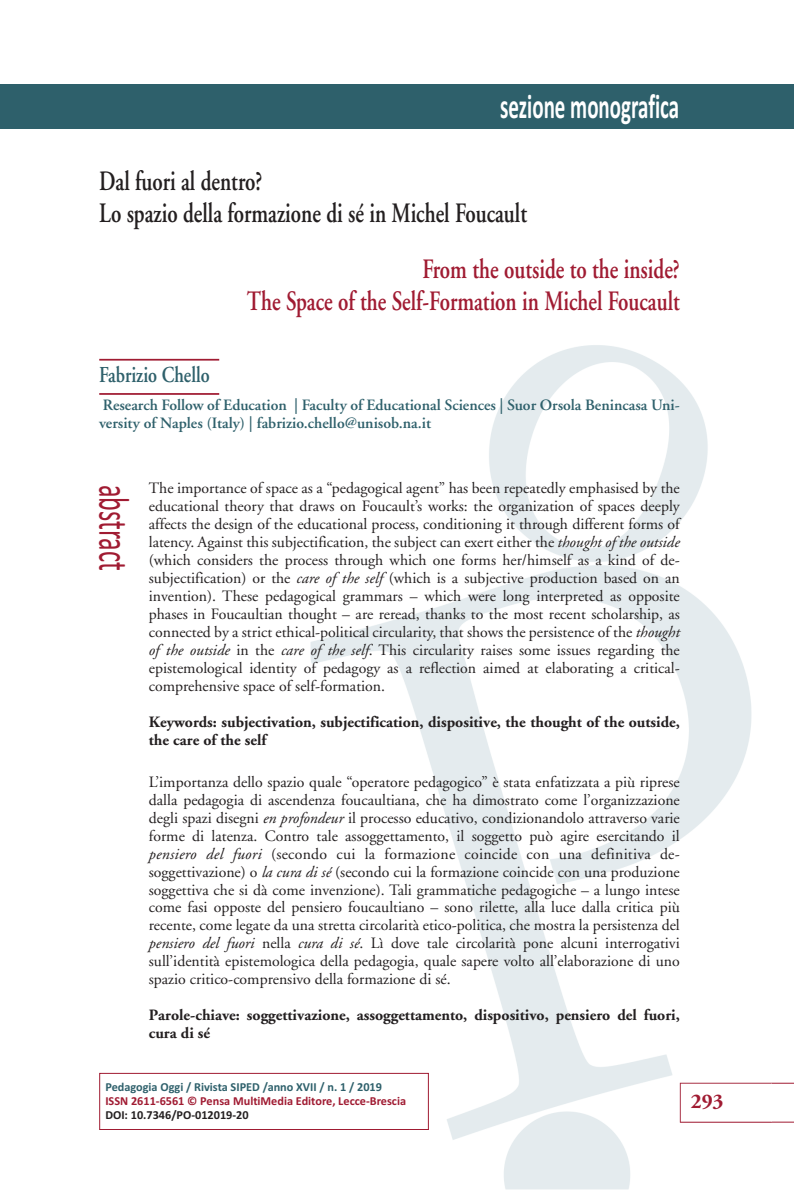
<style>
.page{position:relative;width:794px;height:1191px;background:#fff}
.page>*{position:absolute;margin:0;border:0;box-sizing:border-box;transform-origin:0 0}
.t1{font:43.75px "Calibri";color:#a01b32;scale:.6 1}
.t2{font:700 35px "Calibri";color:#fff;scale:.6 1}
.t3{font:600 28px/31.8px "Adobe Garamond";color:#a01b32;text-align:right;scale:.75 1}
.t4{font:600 28px/31.8px "Adobe Garamond";color:#231f20;scale:.75 1}
.t5{font:600 22.75px "Adobe Garamond";color:#2e606b;scale:.8 1}
.t6{font:700 21px "Adobe Garamond Pro";color:#a01b32}
.t7{font:15.75px/18px "Adobe Garamond";color:#231f20;text-align:justify}
.t8{font:700 15.75px/18px "Adobe Garamond";color:#231f20}
.t9{font:600 15.75px/18px "Adobe Garamond";color:#2e606b}
.t10{font:700 12.25px "Calibri";color:#a01b32}
.t11{font:700 12.25px "Calibri";color:#2e606b}
.t12{font:700 12.25px "Calibri";color:#231f20}
.s1{font-style:italic}
</style>
<div class="page">
<svg style="left:771px;top:1082px;width:23px;height:40px"></svg>
<img style="left:310px;top:345px;width:461px;height:844px">
<img style="left:680px;top:1082px;width:91px;height:40px">
<div style="left:99px;top:1073px;width:330px;height:57px;border:1px solid #a01b32"></div>
<div style="left:0;top:84px;width:794px;height:45px;background:#2e606b"></div>
<hr style="left:99px;top:359px;width:120px;height:1px;background:#a01b32">
<hr style="left:99px;top:393px;width:120px;height:2px;background:#a01b32">
<h2 class="t2" style="left:500px;top:85px;width:300px">sezione monografica</h2>
<h3 class="t4" style="left:99px;top:168px;width:572px">Dal fuori al dentro?<br>Lo spazio della formazione di sé in Michel Foucault</h3>
<h3 class="t3" style="left:247px;top:255px;width:579px">From the outside to the inside?<br>The Space of the Self-Formation in Michel Foucault</h3>
<h3 class="t5" style="left:99px;top:366px;width:140px">Fabrizio Chello</h3>
<p class="t9" style="left:99px;top:397px;width:582px">Research Follow of Education | Faculty of Educational Sciences | Suor Orsola Benincasa Uni&shy;versity of Naples (Italy) | fabrizio.chello@unisob.na.it</p>
<h1 class="t1" style="left:140px;top:485px;width:145px;rotate:90deg">abstract</h1>
<p class="t7" style="left:149px;top:481px;width:532px">The importance of space as a “pedagogical agent” has been repeatedly emphasised by the educational theory that draws on Foucault’s works: the organization of spaces deeply affects the design of the educational process, conditioning it through different forms of latency. Against this subjectification, the subject can exert either the <span class="s1">thought of the outside </span>(which considers the process through which one forms her/himself as a kind of de&shy;subjectification) or the <span class="s1">care of the self</span> (which is a subjective production based on an invention). These pedagogical grammars – which were long interpreted as opposite phases in Foucaultian thought – are reread, thanks to the most recent scholarship, as connected by a strict ethical-political circularity, that shows the persistence of the <span class="s1">thought of the outside</span> in the <span class="s1">care of the self</span>. This circularity raises some issues regarding the epistemological identity of pedagogy as a reflection aimed at elaborating a critical&shy;comprehensive space of self-formation.</p>
<p class="t8" style="left:149px;top:714px;width:532px">Keywords: subjectivation, subjectification, dispositive, the thought of the outside, the care of the self</p>
<p class="t7" style="left:149px;top:774px;width:532px">L’importanza dello spazio quale “operatore pedagogico” è stata enfatizzata a più riprese dalla pedagogia di ascendenza foucaultiana, che ha dimostrato come l’organizzazione degli spazi disegni <span class="s1">en profondeur</span> il processo educativo, condizionandolo attraverso varie forme di latenza. Contro tale assoggettamento, il soggetto può agire esercitando il <span class="s1">pensiero del fuori</span> (secondo cui la formazione coincide con una definitiva de&shy;soggettivazione) o <span class="s1">la cura di sé</span> (secondo cui la formazione coincide con una produzione soggettiva che si dà come invenzione). Tali grammatiche pedagogiche – a lungo intese come fasi opposte del pensiero foucaultiano – sono rilette, alla luce dalla critica più recente, come legate da una stretta circolarità etico-politica, che mostra la persistenza del <span class="s1">pensiero del fuori</span> nella <span class="s1">cura di sé</span>. Lì dove tale circolarità pone alcuni interrogativi sull’identità epistemologica della pedagogia, quale sapere volto all’elaborazione di uno spazio critico-comprensivo della formazione di sé.</p>
<p class="t8" style="left:149px;top:1007px;width:532px">Parole-chiave: soggettivazione, assoggettamento, dispositivo, pensiero del fuori, cura di sé</p>
<p class="t11" style="left:105px;top:1079px;width:278px">Pedagogia Oggi / Rivista SIPED /anno XVII / n. 1 / 2019</p>
<p class="t10" style="left:105px;top:1093px;width:302px">ISSN 2611-6561 © Pensa MultiMedia Editore, Lecce-Brescia</p>
<p class="t12" style="left:105px;top:1107px;width:145px">DOI: 10.7346/PO-012019-20</p>
<h3 class="t6" style="left:690px;top:1093px;width:34px">293</h3>
</div>
